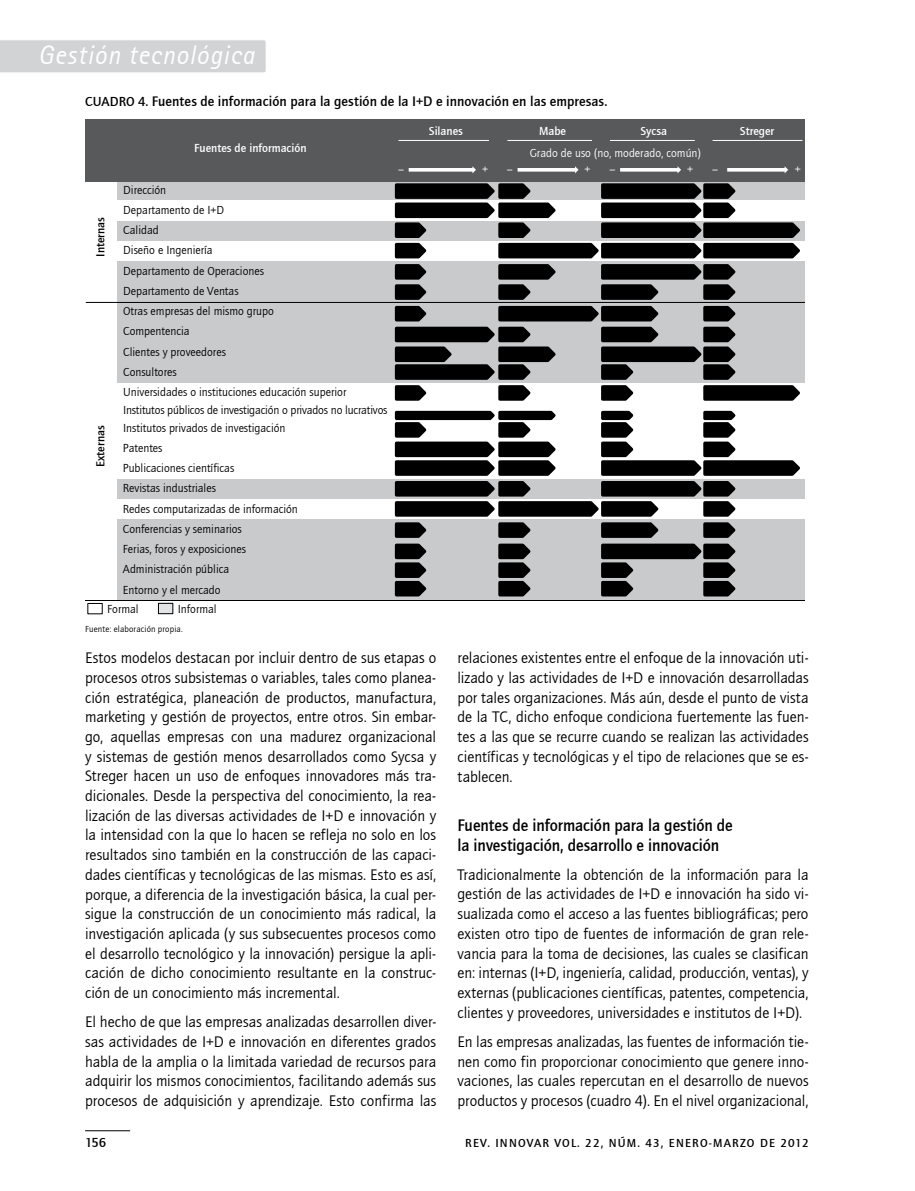
<style>
.page{position:relative;width:915px;height:1191px;background:#fff}
.page>*{position:absolute;margin:0;border:0;box-sizing:border-box;transform-origin:0 0}
.t1{font:italic 27px "AT Rotis Sans Serif";letter-spacing:.04em;color:#fff;scale:.95 1}
.t2{font:17.25px/19.6px "Quay Sans Md ITCTT";letter-spacing:-.005em;color:#000;scale:.95 1}
.t3{font:15.75px/19.6px "Quay Sans ITCTT Book";letter-spacing:.01em;color:#000;text-align:justify}
.t4{font:14.25px "Quay Sans Md ITCTT";letter-spacing:.01em;color:#000}
.t5{font:13.5px "Quay Sans Md ITCTT";color:#000}
.t6{font:12px/20.2px "Quay Sans ITCTT Book";color:#000}
.t7{font:12px "Quay Sans Md ITCTT";color:#fff}
.t8{font:12px "Quay Sans Md ITCTT";letter-spacing:.1em;color:#000}
.t9{font:12px "Quay Sans ITCTT Book";color:#fff}
.t10{font:12px "Quay Sans Md ITCTT";color:#000}
.t11{font:9px "Quay Sans ITCTT Book";letter-spacing:.02em;color:#000}
.s1{font-size:13.5px}
</style>
<div class="page">
<hr style="left:85px;top:1130px;width:45px;height:1px;background:#000">
<div style="left:0;top:40px;width:266px;height:33px;background:#d1d3d4"></div>
<div style="left:87px;top:121px;width:717px;height:61px;background:#58595b"></div>
<div style="left:117px;top:180px;width:687px;height:22px;background:#c8cacc"></div>
<div style="left:87px;top:200px;width:717px;height:22px;background:#fff"></div>
<div style="left:117px;top:221px;width:687px;height:21px;background:#c8cacc"></div>
<div style="left:87px;top:241px;width:717px;height:21px;background:#fff"></div>
<div style="left:117px;top:261px;width:687px;height:123px;background:#c8cacc"></div>
<div style="left:87px;top:383px;width:717px;height:97px;background:#fff"></div>
<div style="left:117px;top:479px;width:687px;height:21px;background:#c8cacc"></div>
<div style="left:87px;top:499px;width:717px;height:22px;background:#fff"></div>
<div style="left:117px;top:519px;width:687px;height:83px;background:#c8cacc"></div>
<div style="left:87px;top:600px;width:717px;height:17px;background:#fff"></div>
<hr style="left:398px;top:140px;width:91px;height:1px;background:#fff">
<hr style="left:507px;top:140px;width:85px;height:1px;background:#fff">
<hr style="left:609px;top:140px;width:85px;height:1px;background:#fff">
<hr style="left:86px;top:120px;width:1px;height:62px;background:#58595b">
<hr style="left:87px;top:120px;width:717px;height:1px;background:#58595b">
<hr style="left:712px;top:140px;width:90px;height:1px;background:#fff">
<hr style="left:87px;top:179px;width:717px;height:3px;background:#58595b">
<hr style="left:86px;top:302px;width:718px;height:1px;background:#000">
<hr style="left:86px;top:600px;width:718px;height:1px;background:#000">
<svg style="left:408px;top:166px;width:68px;height:7px"></svg>
<svg style="left:517px;top:166px;width:61px;height:7px"></svg>
<svg style="left:620px;top:166px;width:61px;height:7px"></svg>
<svg style="left:727px;top:166px;width:61px;height:7px"></svg>
<svg style="left:394px;top:410px;width:406px;height:187px"></svg>
<svg style="left:393px;top:183px;width:409px;height:218px"></svg>
<div style="left:88px;top:603px;width:14px;height:11px;border:1px solid #000"></div>
<div style="left:158px;top:603px;width:15px;height:10px;background:#e3e4e5"></div>
<div style="left:158px;top:603px;width:15px;height:11px;border:1px solid #000"></div>
<h1 class="t1" style="left:38px;top:39px;width:229px">Gestión tecnológica</h1>
<p class="t5" style="left:85px;top:94px;width:26px">CUADRO</p>
<p class="t4" style="left:138px;top:94px;width:470px"><span class="s1">4.</span> Fuentes de información para la gestión de la I+D e innovación en las empresas.</p>
<p class="t7" style="left:194px;top:141px;width:114px">Fuentes de información</p>
<p class="t7" style="left:429px;top:125px;width:36px">Silanes</p>
<p class="t7" style="left:539px;top:125px;width:29px">Mabe</p>
<p class="t7" style="left:640px;top:125px;width:28px">Sycsa</p>
<p class="t9" style="left:529px;top:146px;width:173px">Grado de uso (no, moderado, común)</p>
<p class="t7" style="left:739px;top:125px;width:36px">Streger</p>
<p class="t6" style="left:123px;top:180px;width:225px">Dirección<br>Departamento de I+D<br>Calidad<br>Diseño e Ingeniería<br>Departamento de Operaciones<br>Departamento de Ventas<br>Otras empresas del mismo grupo<br>Compentencia<br>Clientes y proveedores<br>Consultores<br>Universidades o instituciones educación superior</p>
<p class="t6" style="left:123px;top:401px;width:266px;line-height:17.7px">Institutos públicos de investigación o privados no lucrativos<br>Institutos privados de investigación</p>
<p class="t6" style="left:123px;top:438px;width:176px">Patentes<br>Publicaciones científicas<br>Revistas industriales<br>Redes computarizadas de información<br>Conferencias y seminarios<br>Ferias, foros y exposiciones<br>Administración pública<br>Entorno y el mercado</p>
<p class="t6" style="left:107px;top:598px;width:33px">Formal</p>
<p class="t6" style="left:178px;top:598px;width:40px">Informal</p>
<p class="t10" style="left:94px;top:257px;width:41px;rotate:-90deg">Internas</p>
<p class="t10" style="left:94px;top:467px;width:43px;rotate:-90deg">Externas</p>
<p class="t11" style="left:85px;top:624px;width:99px">Fuente: elaboración propia.</p>
<p class="t9" style="left:398px;top:163px;width:8px">–</p>
<p class="t9" style="left:482px;top:163px;width:8px">+</p>
<p class="t9" style="left:506px;top:163px;width:8px">–</p>
<p class="t9" style="left:584px;top:163px;width:8px">+</p>
<p class="t9" style="left:609px;top:163px;width:8px">–</p>
<p class="t9" style="left:687px;top:163px;width:8px">+</p>
<p class="t9" style="left:711px;top:163px;width:8px">–</p>
<p class="t9" style="left:794px;top:163px;width:8px">+</p>
<p class="t3" style="left:85px;top:648px;width:352px">Estos modelos destacan por incluir dentro de sus etapas o procesos otros subsistemas o variables, tales como planea&shy;ción estratégica, planeación de productos, manufactura, marketing y gestión de proyectos, entre otros. Sin embar&shy;go, aquellas empresas con una madurez organizacional y sistemas de gestión menos desarrollados como Sycsa y Streger hacen un uso de enfoques innovadores más tra&shy;dicionales. Desde la perspectiva del conocimiento, la rea&shy;lización de las diversas actividades de I+D e innovación y la intensidad con la que lo hacen se refleja no solo en los resultados sino también en la construcción de las capaci&shy;dades científicas y tecnológicas de las mismas. Esto es así, porque, a diferencia de la investigación básica, la cual per&shy;sigue la construcción de un conocimiento más radical, la investigación aplicada (y sus subsecuentes procesos como el desarrollo tecnológico y la innovación) persigue la apli&shy;cación de dicho conocimiento resultante en la construc&shy;ción de un conocimiento más incremental.</p>
<p class="t3" style="left:85px;top:1012px;width:352px">El hecho de que las empresas analizadas desarrollen diver&shy;sas actividades de I+D e innovación en diferentes grados habla de la amplia o la limitada variedad de recursos para adquirir los mismos conocimientos, facilitando además sus procesos de adquisición y aprendizaje. Esto confirma las</p>
<p class="t3" style="left:457px;top:648px;width:352px">relaciones existentes entre el enfoque de la innovación uti&shy;lizado y las actividades de I+D e innovación desarrolladas por tales organizaciones. Más aún, desde el punto de vista de la TC, dicho enfoque condiciona fuertemente las fuen&shy;tes a las que se recurre cuando se realizan las actividades científicas y tecnológicas y el tipo de relaciones que se es&shy;tablecen.</p>
<p class="t2" style="left:457px;top:815px;width:291px">Fuentes de información para la gestión de la investigación, desarrollo e innovación</p>
<p class="t3" style="left:457px;top:865px;width:352px">Tradicionalmente la obtención de la información para la gestión de las actividades de I+D e innovación ha sido vi&shy;sualizada como el acceso a las fuentes bibliográficas; pero existen otro tipo de fuentes de información de gran rele&shy;vancia para la toma de decisiones, las cuales se clasifican en: internas (I+D, ingeniería, calidad, producción, ventas), y externas (publicaciones científicas, patentes, competencia, clientes y proveedores, universidades e institutos de I+D).</p>
<p class="t3" style="left:457px;top:1032px;width:352px">En las empresas analizadas, las fuentes de información tie&shy;nen como fin proporcionar conocimiento que genere inno&shy;vaciones, las cuales repercutan en el desarrollo de nuevos productos y procesos (cuadro 4). En el nivel organizacional,</p>
<p class="t5" style="left:85px;top:1135px;width:23px">156</p>
<p class="t8" style="left:465px;top:1136px;width:345px">rev. innovar vol. 22, núm. 43, enero-marzo de 2012</p>
</div>
